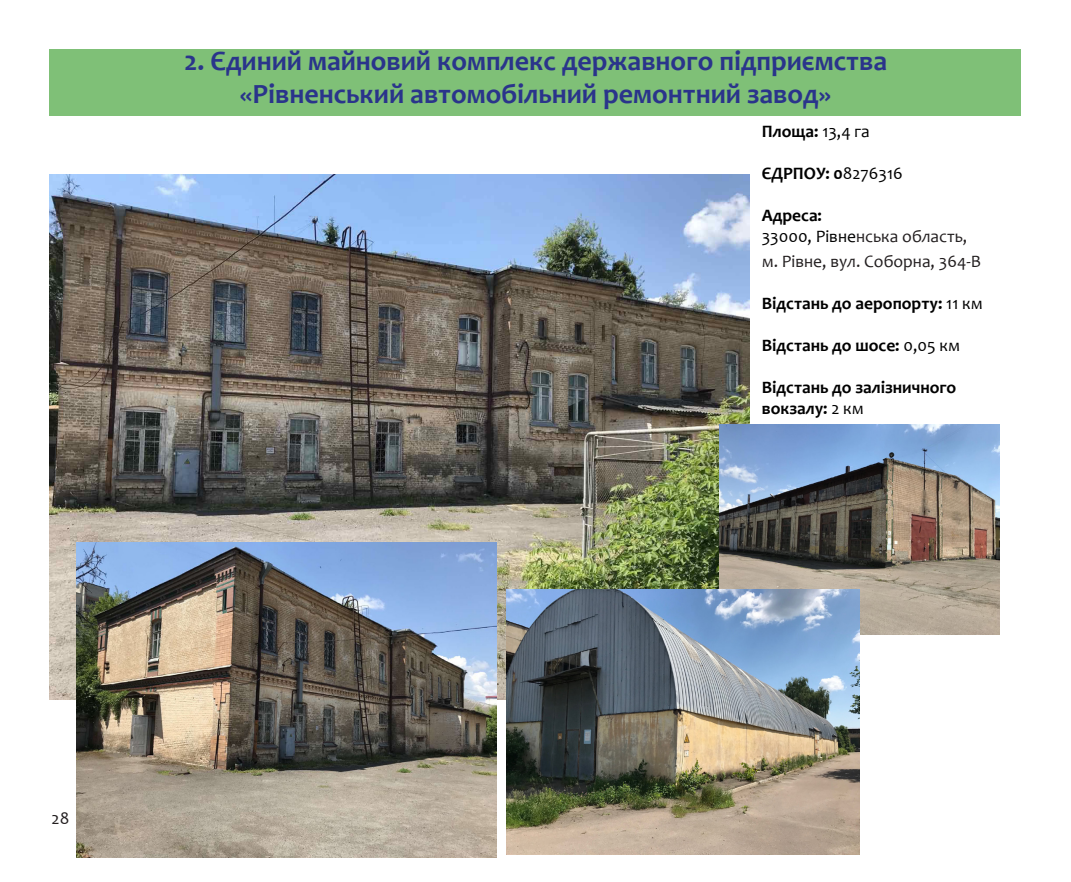
<style>
.page{position:relative;width:1071px;height:882px;background:#fff}
.page>*{position:absolute;margin:0;border:0;box-sizing:border-box;transform-origin:0 0}
.t1{font:700 28px/33.6px "Candara";color:#2a348b;text-align:center}
.t2{font:700 17.5px/21px "Candara";color:#000}
.t3{font:17.5px/21px "Candara";color:#231f20}
.s1{font-weight:400}
.s2{font-weight:700;color:#000}
.s3{color:#000}
</style>
<div class="page">
<div style="left:50px;top:50px;width:971px;height:66px;background:#7fc077"></div>
<img style="left:50px;top:175px;width:700px;height:525px">
<img style="left:77px;top:542px;width:420px;height:315px">
<img style="left:720px;top:424px;width:280px;height:210px">
<img style="left:507px;top:590px;width:353px;height:264px">
<h1 class="t1" style="left:184px;top:44px;width:705px">2. Єдиний майновий комплекс державного підприємства «Рівненський автомобільний ремонтний завод»</h1>
<p class="t2" style="left:762px;top:120px;width:109px">Площа: <span class="s1">13,4 га</span></p>
<p class="t2" style="left:762px;top:162px;width:143px">ЄДРПОУ: 0<span class="s1">8276316</span></p>
<p class="t3" style="left:762px;top:205px;width:207px"><span class="s2">Адреса:<br></span><span class="s3">33000, Рівне</span>нська область,</p>
<p class="t3" style="left:762px;top:251px;width:221px">м. Рівне, вул. Соборна, 364-В</p>
<p class="t2" style="left:762px;top:293px;width:222px">Відстань до аеропорту: <span class="s1">11 км</span></p>
<p class="t2" style="left:762px;top:335px;width:200px">Відстань до шосе: <span class="s1">0,05 км</span></p>
<p class="t2" style="left:762px;top:377px;width:196px">Відстань до залізничного вокзалу: <span class="s1">2 км</span></p>
<p class="t3" style="left:52px;top:808px;width:19px">28</p>
</div>
